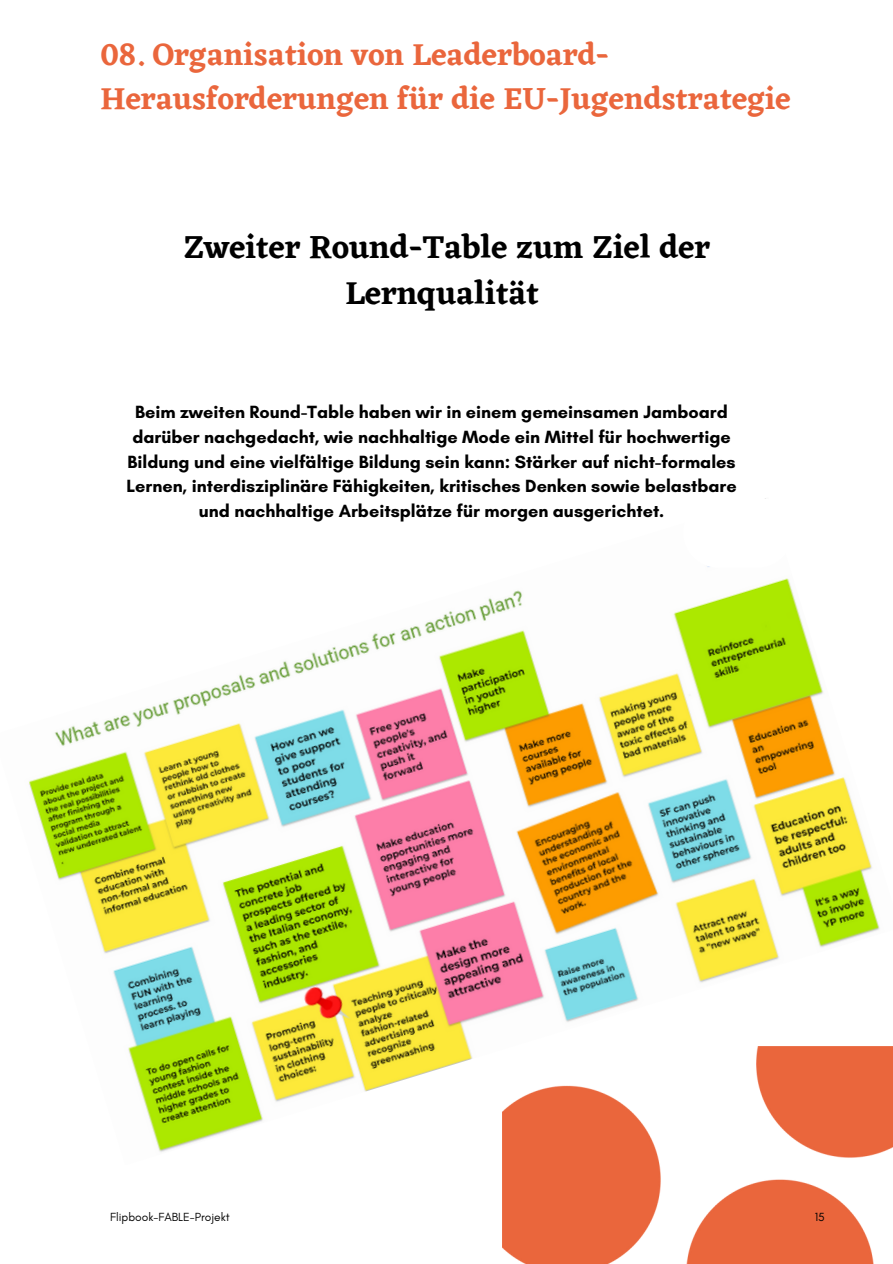
<style>
.page{position:relative;width:893px;height:1264px;background:#fff}
.page>*{position:absolute;margin:0;border:0;box-sizing:border-box;transform-origin:0 0}
.t1{font:600 33px/46.2px "Eczar";color:#000;text-align:center}
.t2{font:600 31.5px/43.8px "Eczar";color:#ea663c}
.t3{font:700 18px/24.8px "Glacial Indifference";color:#000;text-align:center}
.t4{font:12px "Glacial Indifference";color:#000}
</style>
<div class="page">
<img style="left:29px;top:566px;width:851px;height:586px">
<div style="left:683px;top:497px;width:109px;height:71px;background:#fff;border-radius:35px"></div>
<img style="left:502px;top:1046px;width:390px;height:217px">
<h2 class="t2" style="left:100px;top:32px;width:691px">08. Organisation von Leaderboard-<br>Herausforderungen für die EU-Jugendstrategie</h2>
<h1 class="t1" style="left:183px;top:223px;width:528px">Zweiter Round-Table zum Ziel der<br>Lernqualität</h1>
<p class="t3" style="left:126px;top:399px;width:611px">Beim zweiten Round-Table haben wir in einem gemeinsamen Jamboard darüber nachgedacht, wie nachhaltige Mode ein Mittel für hochwertige Bildung und eine vielfältige Bildung sein kann: Stärker auf nicht-formales Lernen, interdisziplinäre Fähigkeiten, kritisches Denken sowie belastbare und nachhaltige Arbeitsplätze für morgen ausgerichtet.</p>
<p class="t4" style="left:110px;top:1209px;width:121px">Flipbook-FABLE-Projekt</p>
<p class="t4" style="left:814px;top:1209px;width:12px">15</p>
</div>
